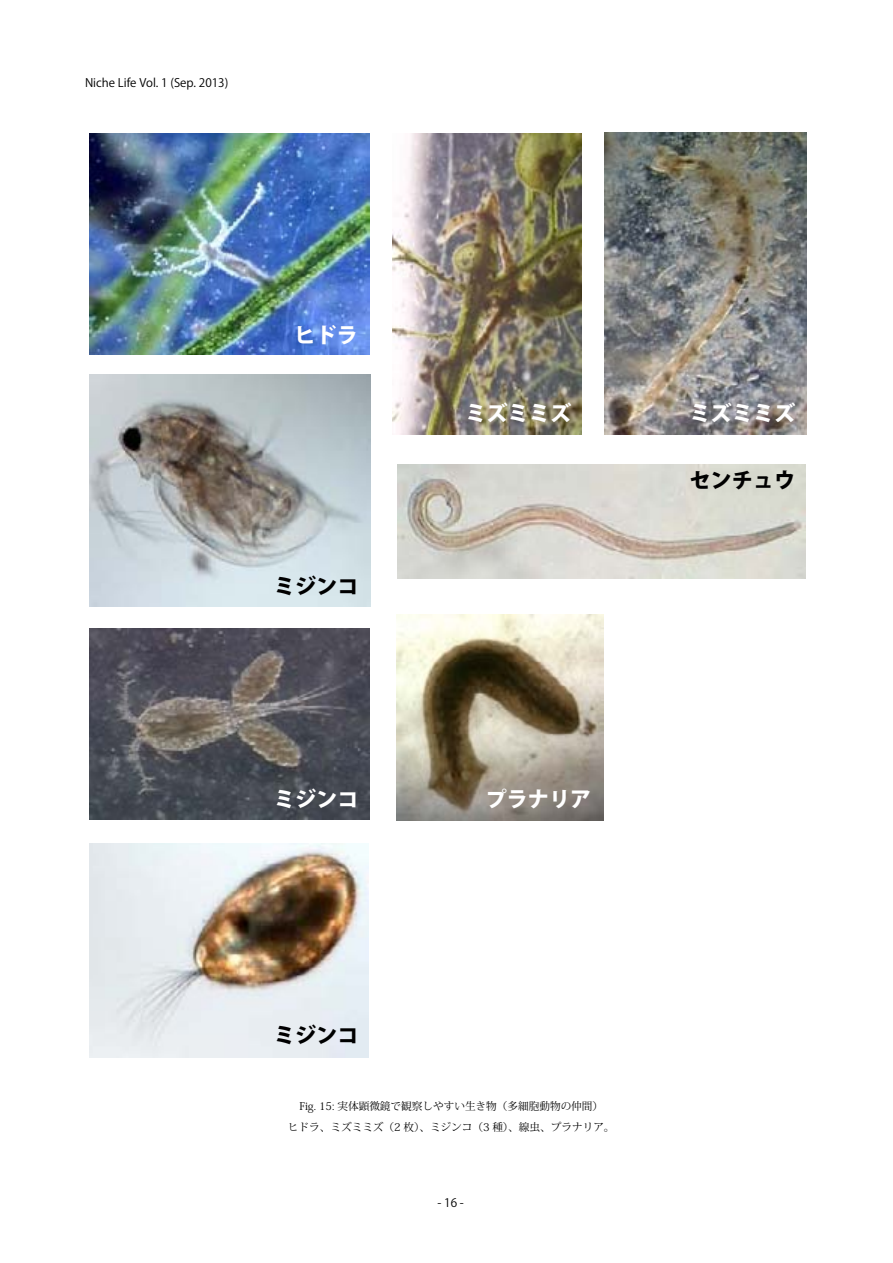
<style>
.page{position:relative;width:893px;height:1263px;background:#fff}
.page>*{position:absolute;margin:0;border:0;box-sizing:border-box;transform-origin:0 0}
.t1{font:800 21.15px "Koz Go Pro";color:#fff}
.t2{font:800 21.15px "Koz Go Pro";color:#000}
.t3{font:11.7px "Koz Go Pro";color:#000}
.t4{font:10.65px/21.3px "Koz Min Pro";color:#000;text-align:center}
</style>
<div class="page">
<img style="left:397px;top:614px;width:206px;height:206px">
<img style="left:90px;top:375px;width:280px;height:232px">
<img style="left:89px;top:628px;width:280px;height:191px">
<img style="left:89px;top:843px;width:280px;height:214px">
<img style="left:398px;top:464px;width:408px;height:115px">
<img style="left:393px;top:133px;width:189px;height:301px">
<img style="left:605px;top:133px;width:201px;height:301px">
<img style="left:90px;top:133px;width:280px;height:222px">
<p class="t3" style="left:85px;top:75px;width:145px">Niche Life Vol. 1 (Sep. 2013)</p>
<h1 class="t1" style="left:294px;top:322px;width:65px">ヒドラ</h1>
<h1 class="t2" style="left:274px;top:572px;width:86px">ミジンコ</h1>
<h1 class="t1" style="left:274px;top:785px;width:86px">ミジンコ</h1>
<h1 class="t2" style="left:274px;top:1021px;width:86px">ミジンコ</h1>
<h1 class="t1" style="left:465px;top:399px;width:108px">ミズミミズ</h1>
<h1 class="t1" style="left:689px;top:399px;width:108px">ミズミミズ</h1>
<h1 class="t2" style="left:689px;top:467px;width:108px">センチュウ</h1>
<h1 class="t1" style="left:485px;top:785px;width:108px">プラナリア</h1>
<p class="t4" style="left:288px;top:1095px;width:328px">Fig. 15: 実体顕微鏡で観察しやすい生き物（多細胞動物の仲間）<br>ヒドラ、ミズミミズ（2 枚）、ミジンコ（3 種）、線虫、プラナリア。</p>
<p class="t3" style="left:438px;top:1195px;width:28px">- 16 -</p>
</div>
